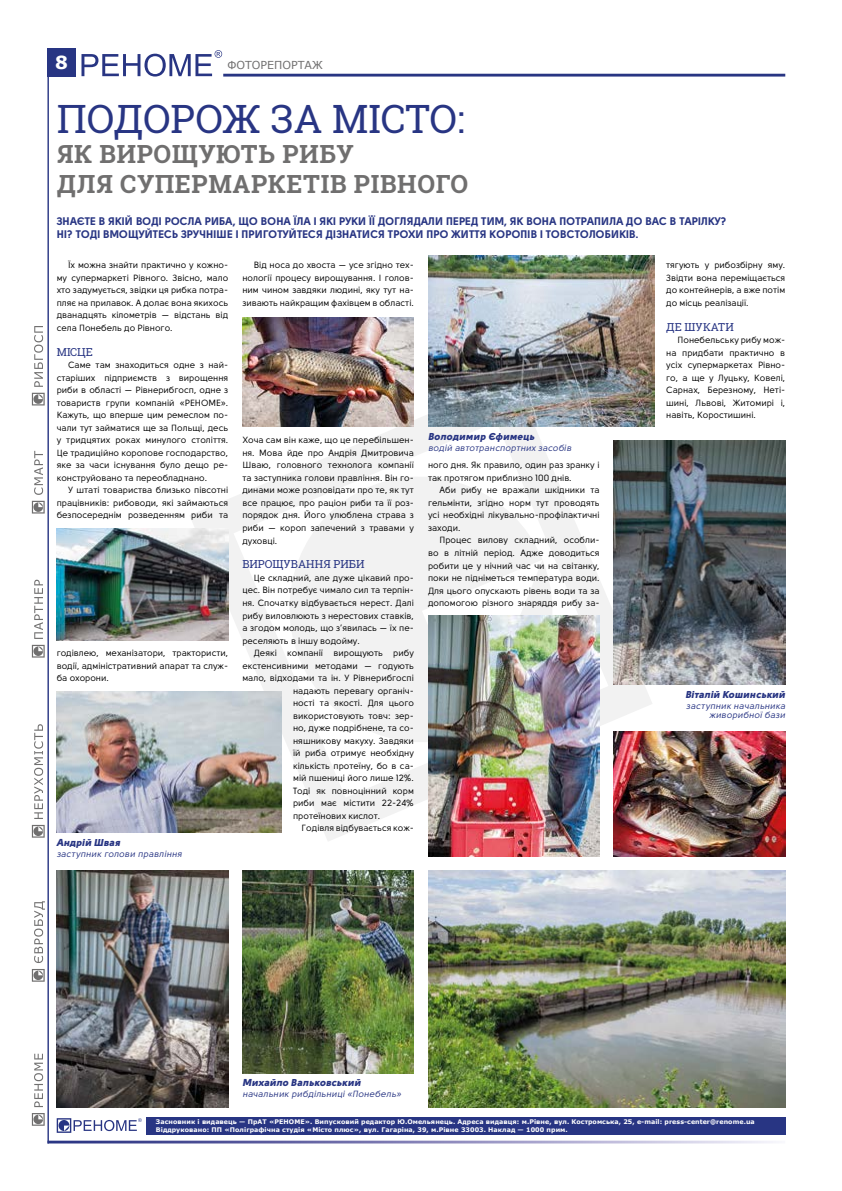
<style>
.page{position:relative;width:842px;height:1191px;background:#fff}
.page>*{position:absolute;margin:0;border:0;box-sizing:border-box;transform-origin:0 0}
.t1{font:39px "Roboto Slab";color:#283583}
.t2{font:700 25px/30px "Roboto Slab";letter-spacing:.025em;color:#706f6f}
.t3{font:700 18px "Verdana";color:#fff}
.t4{font:11px/13.2px "Solomon Sans Bold";color:#283583}
.t5{font:11px "Roboto Slab";letter-spacing:.005em;color:#283583}
.t6{font:11px "Verdana";color:#706f6f}
.t7{font:10px "Solomon Sans Black Italic";letter-spacing:.025em;color:#283583}
.t8{font:9px/12.5px "Solomon Sans Normal";color:#000;text-align:justify}
.t9{font:9px/8.8px "Solomon Sans Normal Italic";letter-spacing:.02em;color:#283583;text-align:right}
.t10{font:700 6.3px/7.5px "Verdana";letter-spacing:.01em;color:#fff}
</style>
<div class="page">
<svg style="left:190px;top:415px;width:463px;height:426px;fill:#f2f2f2"></svg>
<svg style="left:32px;top:1113px;width:13px;height:12px"></svg>
<svg style="left:34px;top:1053px;width:9px;height:54px"></svg>
<svg style="left:32px;top:969px;width:13px;height:12px"></svg>
<svg style="left:34px;top:901px;width:11px;height:62px"></svg>
<svg style="left:32px;top:825px;width:13px;height:12px"></svg>
<svg style="left:34px;top:724px;width:9px;height:95px"></svg>
<svg style="left:32px;top:645px;width:13px;height:12px"></svg>
<svg style="left:34px;top:579px;width:9px;height:60px"></svg>
<svg style="left:32px;top:501px;width:13px;height:12px"></svg>
<svg style="left:34px;top:451px;width:9px;height:44px"></svg>
<svg style="left:32px;top:393px;width:13px;height:12px"></svg>
<svg style="left:34px;top:326px;width:9px;height:61px"></svg>
<div style="left:47px;top:48px;width:29px;height:29px;background:#283583"></div>
<hr style="left:47px;top:48px;width:2px;height:1095px;background:#283583">
<svg style="left:81px;top:50px;width:141px;height:27px"></svg>
<hr style="left:223px;top:74px;width:562px;height:3px;background:#283583">
<hr style="left:47px;top:1140px;width:738px;height:3px;background:#fff">
<svg style="left:57px;top:1118px;width:85px;height:14px"></svg>
<div style="left:146px;top:1117px;width:639px;height:17px;background:#283583"></div>
<img style="left:428px;top:256px;width:227px;height:170px">
<img style="left:57px;top:871px;width:171px;height:236px">
<img style="left:242px;top:871px;width:172px;height:202px">
<img style="left:57px;top:691px;width:225px;height:142px">
<img style="left:614px;top:441px;width:171px;height:244px">
<img style="left:428px;top:871px;width:357px;height:236px">
<img style="left:614px;top:732px;width:171px;height:125px">
<img style="left:242px;top:317px;width:172px;height:109px">
<img style="left:57px;top:528px;width:171px;height:113px">
<img style="left:428px;top:616px;width:172px;height:241px">
<h3 class="t3" style="left:55px;top:50px;width:14px">8</h3>
<p class="t6" style="left:227px;top:58px;width:97px">ФОТОРЕПОРТАЖ</p>
<h1 class="t1" style="left:57px;top:92px;width:410px">ПОДОРОЖ ЗА МІСТО:</h1>
<h2 class="t2" style="left:57px;top:139px;width:413px">ЯК ВИРОЩУЮТЬ РИБУ<br>ДЛЯ СУПЕРМАРКЕТІВ РІВНОГО</h2>
<p class="t4" style="left:57px;top:214px;width:671px">ЗНАЄТЕ В ЯКІЙ ВОДІ РОСЛА РИБА, ЩО ВОНА ЇЛА І ЯКІ РУКИ ЇЇ ДОГЛЯДАЛИ ПЕРЕД ТИМ, ЯК ВОНА ПОТРАПИЛА ДО ВАС В ТАРІЛКУ?<br>НІ? ТОДІ ВМОЩУЙТЕСЬ ЗРУЧНІШЕ І ПРИГОТУЙТЕСЯ ДІЗНАТИСЯ ТРОХИ ПРО ЖИТТЯ КОРОПІВ І ТОВСТОЛОБИКІВ.</p>
<p class="t8" style="left:57px;top:259px;width:173px;text-indent:11px">Їх можна знайти практично у кожно&shy;му супермаркеті Рівного. Звісно, мало хто задумується, звідки ця рибка потра&shy;пляє на прилавок. А долає вона якихось дванадцять кілометрів — відстань від села Понебель до Рівного.</p>
<p class="t5" style="left:57px;top:344px;width:38px">МІСЦЕ</p>
<p class="t8" style="left:57px;top:359px;width:173px;text-indent:11px">Саме там знаходиться одне з най&shy;старіших підприємств з вирощення риби в області — Рівнерибгосп, одне з товариств групи компаній «РЕНОМЕ».<br>Кажуть, що вперше цим ремеслом по&shy;чали тут займатися ще за Польщі, десь у тридцятих роках минулого століття.<br>Це традиційно коропове господарство, яке за часи існування було дещо ре&shy;конструйовано та переобладнано.</p>
<p class="t8" style="left:57px;top:484px;width:173px;text-indent:11px">У штаті товариства близько півсотні працівників: рибоводи, які займаються безпосереднім розведенням риби та</p>
<p class="t8" style="left:57px;top:646px;width:173px">годівлею, механізатори, трактористи, водії, адміністративний апарат та служ&shy;ба охорони.</p>
<p class="t7" style="left:57px;top:836px;width:65px">Андрій Швая</p>
<p class="t9" style="left:57px;top:849px;width:127px">заступник голови правління</p>
<p class="t8" style="left:242px;top:259px;width:173px;text-indent:11px">Від носа до хвоста — усе згідно тех&shy;нології процесу вирощування. І голов&shy;ним чином завдяки людині, яку тут на&shy;зивають найкращим фахівцем в області.</p>
<p class="t8" style="left:242px;top:434px;width:173px">Хоча сам він каже, що це перебільшен&shy;ня. Мова йде про Андрія Дмитровича Шваю, головного технолога компанії та заступника голови правління. Він го&shy;динами може розповідати про те, як тут все працює, про раціон риби та її роз&shy;порядок дня. Його улюблена страва з риби — короп запечений з травами у духовці.</p>
<p class="t5" style="left:242px;top:557px;width:124px">ВИРОЩУВАННЯ РИБИ</p>
<p class="t8" style="left:242px;top:571px;width:173px;text-indent:11px">Це складний, але дуже цікавий про&shy;цес. Він потребує чимало сил та терпін&shy;ня. Спочатку відбувається нерест. Далі рибу виловлюють з нерестових ставків, а згодом молодь, що з’явилась — їх пе&shy;реселяють в іншу водойму.</p>
<p class="t8" style="left:254px;top:646px;width:162px">Деякі компанії вирощують рибу</p>
<p class="t8" style="left:242px;top:659px;width:173px">екстенсивними методами — годують</p>
<p class="t8" style="left:242px;top:671px;width:173px">мало, відходами та ін. У Рівнерибгоспі</p>
<p class="t8" style="left:293px;top:684px;width:122px">надають перевагу органіч-</p>
<p class="t8" style="left:293px;top:696px;width:122px">ності та якості. Для цього</p>
<p class="t8" style="left:293px;top:709px;width:122px">використовують товч: зер-</p>
<p class="t8" style="left:293px;top:721px;width:122px">но, дуже подрібнене, та со-</p>
<p class="t8" style="left:293px;top:734px;width:122px">няшникову макуху. Завдяки</p>
<p class="t8" style="left:293px;top:746px;width:122px">їй риба отримує необхідну</p>
<p class="t8" style="left:293px;top:759px;width:122px">кількість протеїну, бо в са-</p>
<p class="t8" style="left:293px;top:771px;width:122px">мій пшениці його лише 12%.</p>
<p class="t8" style="left:293px;top:784px;width:122px">Тоді як повноцінний корм</p>
<p class="t8" style="left:293px;top:796px;width:122px">риби має містити 22-24%</p>
<p class="t8" style="left:293px;top:809px;width:89px">протеїнових кислот.</p>
<p class="t8" style="left:302px;top:821px;width:114px">Годівля відбувається кож-</p>
<p class="t7" style="left:428px;top:430px;width:108px">Володимир Єфимець</p>
<p class="t9" style="left:428px;top:443px;width:145px">водій автотранспортних засобів</p>
<p class="t8" style="left:428px;top:459px;width:173px">ного дня. Як правило, один раз зранку і так протягом приблизно 100 днів.</p>
<p class="t8" style="left:428px;top:484px;width:173px;text-indent:11px">Аби рибу не вражали шкідники та гельмінти, згідно норм тут проводять усі необхідні лікувально-профілактичні заходи.</p>
<p class="t8" style="left:428px;top:534px;width:173px;text-indent:11px">Процес вилову складний, особли&shy;во в літній період. Адже доводиться робити це у нічний час чи на світанку, поки не підніметься температура води.<br>Для цього опускають рівень води та за допомогою різного знаряддя рибу за-</p>
<p class="t8" style="left:666px;top:259px;width:121px">тягують у рибозбірну яму.<br>Звідти вона переміщається до контейнерів, а вже потім до місць реалізації.</p>
<p class="t5" style="left:666px;top:319px;width:69px">ДЕ ШУКАТИ</p>
<p class="t8" style="left:666px;top:334px;width:121px;text-indent:11px">Понебельську рибу мож&shy;на придбати практично в усіх супермаркетах Рівно&shy;го, а ще у Луцьку, Ковелі, Сарнах, Березному, Неті&shy;шині, Львові, Житомирі і, навіть, Коростишині.</p>
<p class="t7" style="left:685px;top:688px;width:101px">Віталій Кошинський</p>
<p class="t9" style="left:686px;top:701px;width:100px">заступник начальника живорибної бази</p>
<p class="t7" style="left:242px;top:1077px;width:120px">Михайло Вальковський</p>
<p class="t9" style="left:242px;top:1089px;width:160px">начальник рибдільниці «Понебель»</p>
<p class="t10" style="left:156px;top:1117px;width:600px">Засновник і видавець — ПрАТ «РЕНОМЕ». Випусковий редактор Ю.Омельянець. Адреса видавця: м.Рівне, вул. Костромська, 25, e-mail: press-center@renome.ua<br>Віддруковано: ПП «Поліграфічна студія «Місто плюс», вул. Гагаріна, 39, м.Рівне 33003. Наклад — 1000 прим.</p>
</div>
